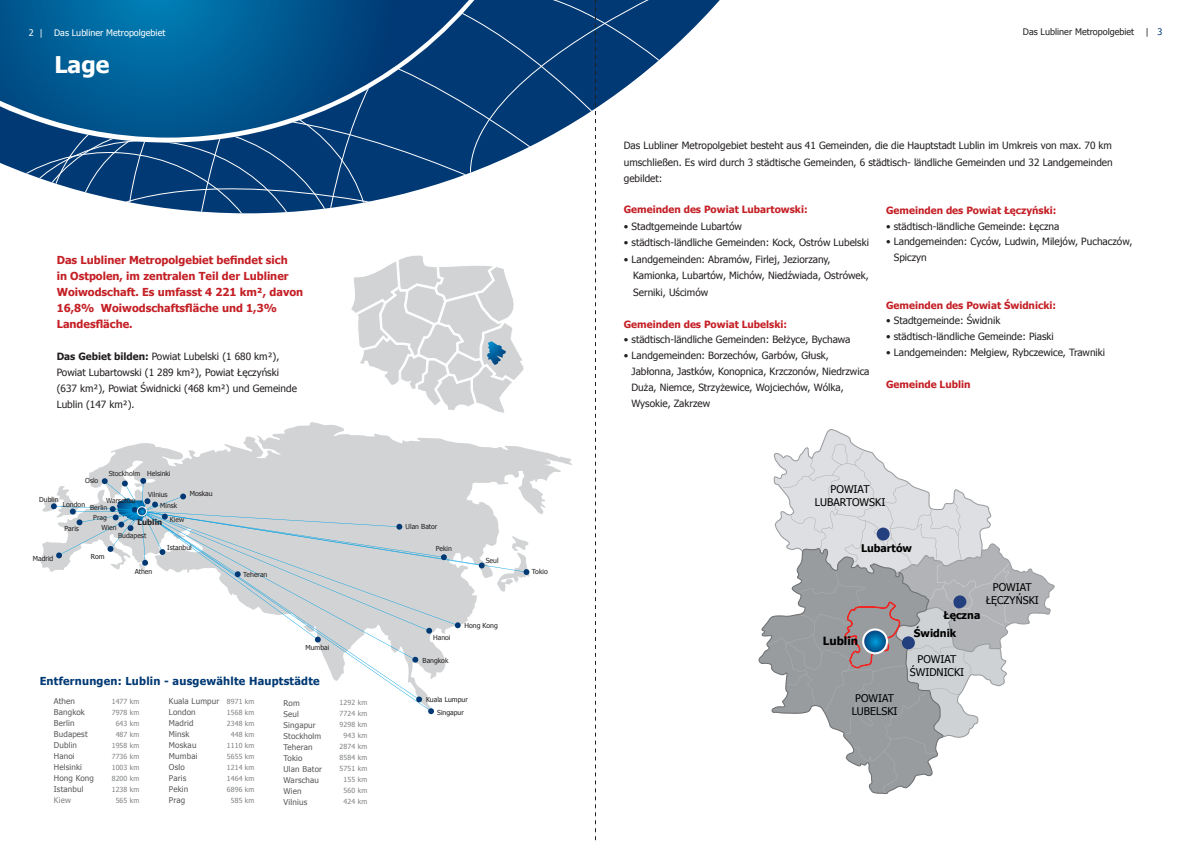
<style>
.page{position:relative;width:1191px;height:842px;background:#fff}
.page>*{position:absolute;margin:0;border:0;box-sizing:border-box;transform-origin:0 0}
.t1{font:700 23px "Tahoma";color:#fff}
.t2{font:700 11.4px "Tahoma";color:#000}
.t3{font:700 11px/16px "Tahoma";color:#c42026}
.t4{font:700 11px "Tahoma";letter-spacing:.02em;color:#003974}
.t5{font:10.6px/12.8px "Tahoma";color:#000;text-align:center}
.t6{font:700 10.6px/17.8px "Tahoma";color:#000}
.t7{font:10px/16.5px "Tahoma";color:#231f20}
.t8{font:700 10px "Tahoma";color:#c42026}
.t9{font:9px "Tahoma";color:#fff}
.t10{font:9px "Tahoma";color:#231f20}
.t11{font:8px/11px "Tahoma";letter-spacing:.02em;color:#58595b}
.t12{font:8px "Tahoma";color:#808285}
.t13{font:700 7.9px "Tahoma";color:#231f20}
.t14{font:7px/11px "Tahoma";letter-spacing:.02em;color:#808285;text-align:center}
.t15{font:6.9px/11.2px "Tahoma";color:#231f20}
.s1{color:#003974}
.s2{font-weight:700}
</style>
<div class="page">
<svg style="left:351px;top:255px;width:173px;height:158px"></svg>
<svg style="left:40px;top:422px;width:533px;height:257px"></svg>
<svg style="left:142px;top:642px;width:289px;height:68px"></svg>
<svg style="left:412px;top:657px;width:6px;height:6px"></svg>
<svg style="left:416px;top:696px;width:6px;height:6px"></svg>
<svg style="left:428px;top:708px;width:6px;height:6px"></svg>
<svg style="left:42px;top:478px;width:487px;height:164px"></svg>
<svg style="left:758px;top:621px;width:130px;height:174px"></svg>
<svg style="left:768px;top:429px;width:287px;height:364px"></svg>
<svg style="left:5px;top:0;width:299px;height:11px;background:#006aa2"></svg>
<svg style="left:0;top:11px;width:304px;height:202px;background:#1c6396"></svg>
<svg style="left:304px;top:0;width:409px;height:211px"></svg>
<svg style="left:595px;top:0;width:1px;height:841px"></svg>
<p class="t9" style="left:29px;top:26px;width:15px">2 |</p>
<p class="t9" style="left:54px;top:26px;width:113px">Das Lubliner Metropolgebiet</p>
<p class="t10" style="left:1023px;top:25px;width:113px">Das Lubliner Metropolgebiet</p>
<p class="t10" style="left:1145px;top:25px;width:18px">| <span class="s1">3</span></p>
<h1 class="t1" style="left:54px;top:49px;width:57px">Lage</h1>
<p class="t3" style="left:57px;top:251px;width:248px">Das Lubliner Metropolgebiet befindet sich<br>in Ostpolen, im zentralen Teil der Lubliner Woiwodschaft. Es umfasst 4 221 km², davon 16,8% Woiwodschaftsfläche und 1,3% Landesfläche.</p>
<p class="t7" style="left:57px;top:347px;width:242px;line-height:16px"><span class="s2">Das Gebiet bilden:</span> Powiat Lubelski (1 680 km²), Powiat Lubartowski (1 289 km²), Powiat Łęczyński (637 km²), Powiat Świdnicki (468 km²) und Gemeinde Lublin (147 km²).</p>
<p class="t15" style="left:85px;top:475px;width:15px">Oslo</p>
<p class="t15" style="left:109px;top:468px;width:63px">Stockholm Helsinki</p>
<p class="t15" style="left:190px;top:487px;width:24px">Moskau</p>
<p class="t15" style="left:106px;top:494px;width:31px">Warschau</p>
<p class="t15" style="left:160px;top:488px;width:19px;text-indent:-12px">Vilnius<br>Minsk</p>
<p class="t15" style="left:170px;top:513px;width:16px">Kiew</p>
<p class="t15" style="left:167px;top:541px;width:26px">Istanbul</p>
<p class="t15" style="left:39px;top:493px;width:21px">Dublin</p>
<p class="t15" style="left:63px;top:498px;width:24px">London</p>
<p class="t15" style="left:90px;top:501px;width:19px">Berlin</p>
<p class="t15" style="left:93px;top:511px;width:15px">Prag</p>
<p class="t13" style="left:138px;top:517px;width:26px">Lublin</p>
<p class="t15" style="left:101px;top:522px;width:17px">Wien</p>
<p class="t15" style="left:65px;top:523px;width:16px">Paris</p>
<p class="t15" style="left:118px;top:530px;width:30px">Budapest</p>
<p class="t15" style="left:33px;top:553px;width:22px">Madrid</p>
<p class="t15" style="left:91px;top:550px;width:15px">Rom</p>
<p class="t15" style="left:405px;top:521px;width:33px">Ulan Bator</p>
<p class="t15" style="left:436px;top:542px;width:18px">Pekin</p>
<p class="t15" style="left:486px;top:554px;width:14px">Seul</p>
<p class="t15" style="left:135px;top:565px;width:19px">Athen</p>
<p class="t15" style="left:532px;top:566px;width:17px">Tokio</p>
<p class="t15" style="left:243px;top:569px;width:26px">Teheran</p>
<p class="t15" style="left:305px;top:642px;width:25px">Mumbai</p>
<p class="t4" style="left:40px;top:673px;width:281px">Entfernungen: Lublin - ausgewählte Hauptstädte</p>
<p class="t11" style="left:54px;top:696px;width:42px">Athen<br>Bangkok<br>Berlin<br>Budapest<br>Dublin<br>Hanoi<br>Helsinki<br>Hong Kong<br>Istanbul</p>
<p class="t12" style="left:54px;top:795px;width:19px">Kiew</p>
<p class="t14" style="left:112px;top:696px;width:29px">1477 km<br>7978 km<br>643 km<br>487 km<br>1958 km<br>7736 km<br>1003 km<br>8200 km<br>1238 km<br>565 km</p>
<p class="t11" style="left:169px;top:696px;width:52px">Kuala Lumpur<br>London<br>Madrid<br>Minsk<br>Moskau<br>Mumbai<br>Oslo<br>Paris<br>Pekin<br>Prag</p>
<p class="t14" style="left:227px;top:696px;width:29px">8971 km<br>1568 km<br>2348 km<br>448 km<br>1110 km<br>5655 km<br>1214 km<br>1464 km<br>6896 km<br>585 km</p>
<p class="t11" style="left:283px;top:697px;width:40px">Rom<br>Seul<br>Singapur<br>Stockholm<br>Teheran<br>Tokio<br>Ulan Bator<br>Warschau<br>Wien<br>Vilnius</p>
<p class="t14" style="left:339px;top:697px;width:29px">1292 km<br>7724 km<br>9298 km<br>943 km<br>2874 km<br>8584 km<br>5751 km<br>155 km<br>560 km<br>424 km</p>
<p class="t15" style="left:464px;top:619px;width:35px">Hong Kong</p>
<p class="t15" style="left:433px;top:632px;width:19px">Hanoi</p>
<p class="t15" style="left:422px;top:654px;width:27px">Bangkok</p>
<p class="t15" style="left:437px;top:692px;width:32px;line-height:13.3px;text-indent:-11px">Kuala Lumpur<br>Singapur</p>
<p class="t7" style="left:624px;top:137px;width:490px;text-align:justify">Das Lubliner Metropolgebiet besteht aus 41 Gemeinden, die die Hauptstadt Lublin im Umkreis von max. 70 km umschließen. Es wird durch 3 städtische Gemeinden, 6 städtisch- ländliche Gemeinden und 32 Landgemeinden gebildet:</p>
<p class="t8" style="left:624px;top:203px;width:185px">Gemeinden des Powiat Lubartowski:</p>
<p class="t7" style="left:624px;top:218px;width:120px">• Stadtgemeinde Lubartów</p>
<p class="t7" style="left:624px;top:234px;width:247px">• städtisch-ländliche Gemeinden: Kock, Ostrów Lubelski</p>
<p class="t7" style="left:633px;top:251px;width:237px;text-indent:-9px">• Landgemeinden: Abramów, Firlej, Jeziorzany,<br>Kamionka, Lubartów, Michów, Niedźwiada, Ostrówek,<br>Serniki, Uścimów</p>
<p class="t8" style="left:624px;top:317px;width:165px">Gemeinden des Powiat Lubelski:</p>
<p class="t7" style="left:624px;top:331px;width:228px">• städtisch-ländliche Gemeinden: Bełżyce, Bychawa</p>
<p class="t7" style="left:631px;top:347px;width:239px;line-height:15.8px;text-indent:-8px">• Landgemeinden: Borzechów, Garbów, Głusk, Jabłonna, Jastków, Konopnica, Krzczonów, Niedrzwica Duża, Niemce, Strzyżewice, Wojciechów, Wólka, Wysokie, Zakrzew</p>
<p class="t8" style="left:886px;top:203px;width:172px">Gemeinden des Powiat Łęczyński:</p>
<p class="t7" style="left:886px;top:217px;width:175px">• städtisch-ländliche Gemeinde: Łęczna</p>
<p class="t7" style="left:893px;top:233px;width:240px;line-height:15.8px;text-indent:-8px">• Landgemeinden: Cyców, Ludwin, Milejów, Puchaczów,<br>Spiczyn</p>
<p class="t8" style="left:886px;top:298px;width:171px">Gemeinden des Powiat Świdnicki:</p>
<p class="t7" style="left:886px;top:312px;width:116px">• Stadtgemeinde: Świdnik</p>
<p class="t7" style="left:886px;top:328px;width:169px">• städtisch-ländliche Gemeinde: Piaski</p>
<p class="t7" style="left:886px;top:344px;width:220px">• Landgemeinden: Mełgiew, Rybczewice, Trawniki</p>
<p class="t8" style="left:886px;top:377px;width:86px">Gemeinde Lublin</p>
<p class="t5" style="left:815px;top:482px;width:72px">POWIAT<br>LUBARTOWSKI</p>
<p class="t6" style="left:861px;top:539px;width:53px">Lubartów</p>
<p class="t5" style="left:985px;top:580px;width:55px">POWIAT<br>ŁĘCZYŃSKI</p>
<p class="t2" style="left:823px;top:632px;width:37px">Lublin</p>
<p class="t5" style="left:851px;top:691px;width:47px">POWIAT<br>LUBELSKI</p>
<p class="t6" style="left:913px;top:606px;width:68px;text-indent:30px">Łęczna<br>Świdnik</p>
<p class="t5" style="left:910px;top:652px;width:56px">POWIAT<br>ŚWIDNICKI</p>
</div>
